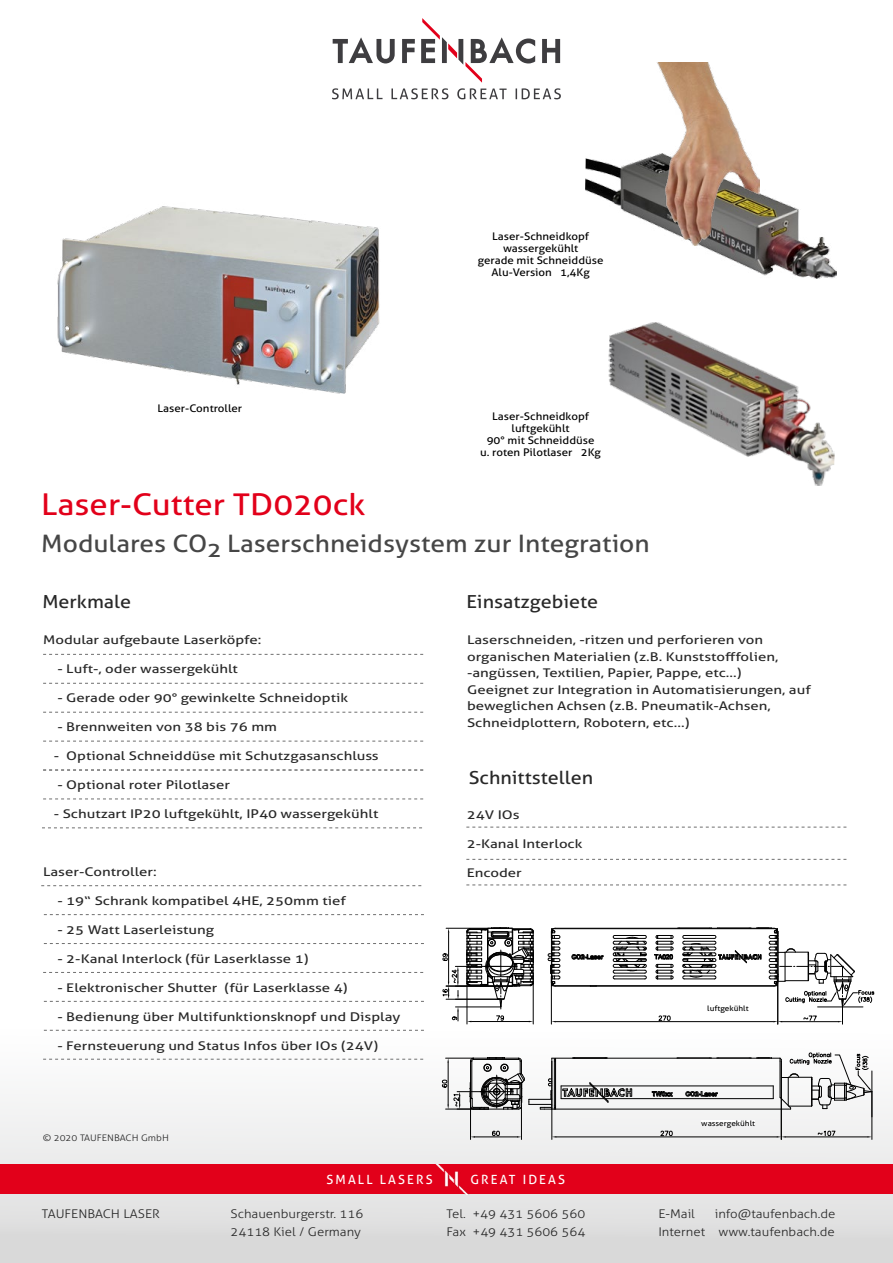
<style>
.page{position:relative;width:893px;height:1263px;background:#fff}
.page>*{position:absolute;margin:0;border:0;box-sizing:border-box;transform-origin:0 0}
.t1{font:30px "Aller";color:#e2001a;scale:1.1 1}
.t2{font:24px "Aller";color:#464646;scale:1.1 1}
.t3{font:18px "Aller";color:#282828;scale:1.1 1}
.t4{font:12.75px "Aller";letter-spacing:.165em;color:#fff}
.t5{font:12px/16.5px "Aller";color:#282828;scale:1.25 1}
.t6{font:300 12px/18px "Aller";color:#282828;scale:1.1 1}
.t7{font:10.5px/12px "Aller";color:#000;text-align:center;scale:1.1 1}
.t8{font:300 9px "Aller";color:#282828;scale:1.1 1}
.t9{font:7.5px "Aller";color:#000;scale:1.1 1}
</style>
<div class="page">
<img style="left:608px;top:322px;width:227px;height:164px">
<div style="left:0;top:840px;width:893px;height:423px;background:linear-gradient(to bottom,#fff,#e0e1e1)"></div>
<svg style="left:332px;top:18px;width:229px;height:81px"></svg>
<div style="left:0;top:1164px;width:893px;height:30px;background:#e2001a"></div>
<img style="left:435px;top:1164px;width:33px;height:30px">
<img style="left:585px;top:158px;width:251px;height:121px">
<img style="left:645px;top:63px;width:115px;height:183px">
<img style="left:57px;top:206px;width:323px;height:188px">
<svg style="left:43px;top:654px;width:380px;height:1px"></svg>
<svg style="left:43px;top:683px;width:380px;height:1px"></svg>
<svg style="left:43px;top:712px;width:380px;height:1px"></svg>
<svg style="left:43px;top:741px;width:380px;height:1px"></svg>
<svg style="left:43px;top:798px;width:380px;height:1px"></svg>
<svg style="left:43px;top:770px;width:380px;height:1px"></svg>
<svg style="left:466px;top:859px;width:380px;height:1px"></svg>
<svg style="left:466px;top:884px;width:380px;height:1px"></svg>
<svg style="left:466px;top:827px;width:380px;height:1px"></svg>
<svg style="left:42px;top:827px;width:380px;height:1px"></svg>
<svg style="left:41px;top:885px;width:380px;height:1px"></svg>
<svg style="left:44px;top:914px;width:380px;height:1px"></svg>
<svg style="left:44px;top:943px;width:380px;height:1px"></svg>
<svg style="left:43px;top:972px;width:380px;height:1px"></svg>
<svg style="left:44px;top:1001px;width:380px;height:1px"></svg>
<svg style="left:44px;top:1030px;width:380px;height:1px"></svg>
<svg style="left:43px;top:1059px;width:380px;height:1px"></svg>
<hr style="left:552px;top:985px;width:225px;height:1px;background:#000">
<hr style="left:555px;top:928px;width:219px;height:1px;background:#000">
<hr style="left:555px;top:986px;width:219px;height:1px;background:#000">
<svg style="left:571px;top:954px;width:33px;height:6px"></svg>
<hr style="left:615px;top:979px;width:30px;height:1px;background:#000">
<svg style="left:548px;top:928px;width:12px;height:59px"></svg>
<svg style="left:613px;top:935px;width:34px;height:44px"></svg>
<hr style="left:467px;top:973px;width:1px;height:51px;background:#000">
<hr style="left:533px;top:973px;width:1px;height:51px;background:#000">
<svg style="left:466px;top:927px;width:68px;height:95px"></svg>
<hr style="left:551px;top:976px;width:1px;height:48px;background:#000">
<hr style="left:556px;top:1021px;width:217px;height:1px;background:#000">
<hr style="left:455px;top:966px;width:46px;height:1px;background:#000">
<hr style="left:446px;top:928px;width:66px;height:1px;background:#000">
<hr style="left:448px;top:933px;width:1px;height:49px;background:#000">
<hr style="left:455px;top:1007px;width:46px;height:1px;background:#000">
<svg style="left:452px;top:1007px;width:7px;height:14px"></svg>
<hr style="left:446px;top:986px;width:71px;height:1px;background:#000">
<hr style="left:446px;top:999px;width:55px;height:1px;background:#000">
<svg style="left:442px;top:953px;width:17px;height:46px"></svg>
<svg style="left:654px;top:927px;width:220px;height:97px"></svg>
<hr style="left:556px;top:1058px;width:224px;height:1px;background:#000">
<hr style="left:593px;top:1086px;width:180px;height:1px;background:#000">
<hr style="left:606px;top:1098px;width:167px;height:1px;background:#000">
<hr style="left:556px;top:1109px;width:235px;height:1px;background:#000">
<svg style="left:652px;top:1091px;width:21px;height:6px"></svg>
<svg style="left:685px;top:1091px;width:33px;height:7px"></svg>
<hr style="left:872px;top:1071px;width:1px;height:46px;background:#000">
<svg style="left:749px;top:1052px;width:123px;height:57px"></svg>
<hr style="left:470px;top:1097px;width:1px;height:42px;background:#000">
<hr style="left:521px;top:1106px;width:1px;height:33px;background:#000">
<hr style="left:475px;top:1137px;width:42px;height:1px;background:#000">
<svg style="left:492px;top:1131px;width:8px;height:5px"></svg>
<svg style="left:442px;top:1057px;width:190px;height:53px"></svg>
<hr style="left:552px;top:1061px;width:1px;height:78px;background:#000">
<hr style="left:781px;top:1061px;width:1px;height:78px;background:#000">
<hr style="left:556px;top:1137px;width:221px;height:1px;background:#000">
<svg style="left:660px;top:1131px;width:13px;height:5px"></svg>
<hr style="left:872px;top:1092px;width:1px;height:47px;background:#000">
<hr style="left:786px;top:1137px;width:81px;height:1px;background:#000">
<svg style="left:818px;top:1130px;width:18px;height:6px"></svg>
<div style="left:701px;top:1120px;width:54px;height:6px;background:#fff"></div>
<p class="t7" style="left:158px;top:402px;width:78px">Laser-Controller</p>
<p class="t7" style="left:478px;top:230px;width:116px">Laser-Schneidkopf wassergekühlt<br>gerade mit Schneiddüse<br>Alu-Version 1,4Kg</p>
<p class="t7" style="left:480px;top:410px;width:111px">Laser-Schneidkopf luftgekühlt<br>90° mit Schneiddüse<br>u. roten Pilotlaser 2Kg</p>
<h1 class="t1" style="left:41px;top:486px;width:296px">Laser-Cutter TD020ck</h1>
<h2 class="t2" style="left:41px;top:529px;width:555px">Modulares CO2 Laserschneidsystem zur Integration</h2>
<h3 class="t3" style="left:42px;top:591px;width:82px">Merkmale</h3>
<p class="t5" style="left:43px;top:632px;width:176px">Modular aufgebaute Laserköpfe:</p>
<p class="t5" style="left:57px;top:660px;width:146px">- Luft-, oder wassergekühlt</p>
<p class="t5" style="left:57px;top:689px;width:234px">- Gerade oder 90° gewinkelte Schneidoptik</p>
<p class="t5" style="left:57px;top:718px;width:177px">- Brennweiten von 38 bis 76 mm</p>
<p class="t5" style="left:54px;top:747px;width:261px">- Optional Schneiddüse mit Schutzgasanschluss</p>
<p class="t5" style="left:57px;top:776px;width:140px">- Optional roter Pilotlaser</p>
<p class="t5" style="left:54px;top:805px;width:261px">- Schutzart IP20 luftgekühlt, IP40 wassergekühlt</p>
<p class="t5" style="left:43px;top:863px;width:92px">Laser-Controller:</p>
<p class="t5" style="left:57px;top:892px;width:232px">- 19“ Schrank kompatibel 4HE, 250mm tief</p>
<p class="t5" style="left:57px;top:921px;width:127px">- 25 Watt Laserleistung</p>
<p class="t5" style="left:57px;top:950px;width:202px">- 2-Kanal Interlock (für Laserklasse 1)</p>
<p class="t5" style="left:57px;top:979px;width:234px">- Elektronischer Shutter (für Laserklasse 4)</p>
<p class="t5" style="left:57px;top:1008px;width:276px">- Bedienung über Multifunktionsknopf und Display</p>
<p class="t5" style="left:57px;top:1037px;width:258px">- Fernsteuerung und Status Infos über IOs (24V)</p>
<p class="t8" style="left:43px;top:1132px;width:116px">© 2020 TAUFENBACH GmbH</p>
<h3 class="t3" style="left:466px;top:591px;width:121px">Einsatzgebiete</h3>
<p class="t5" style="left:467px;top:632px;width:276px">Laserschneiden, -ritzen und perforieren von organischen Materialien (z.B. Kunststofffolien, -angüssen, Textilien, Papier, Pappe, etc...)<br>Geeignet zur Integration in Automatisierungen, auf beweglichen Achsen (z.B. Pneumatik-Achsen, Schneidplottern, Robotern, etc...)</p>
<h3 class="t3" style="left:469px;top:766px;width:115px">Schnittstellen</h3>
<p class="t5" style="left:467px;top:806px;width:44px">24V IOs</p>
<p class="t5" style="left:467px;top:835px;width:94px">2-Kanal Interlock</p>
<p class="t5" style="left:467px;top:864px;width:46px">Encoder</p>
<p class="t9" style="left:707px;top:1004px;width:39px">luftgekühlt</p>
<p class="t9" style="left:701px;top:1119px;width:50px">wassergekühlt</p>
<p class="t4" style="left:327px;top:1171px;width:108px">SMALL LASERS</p>
<p class="t4" style="left:470px;top:1171px;width:96px">GREAT IDEAS</p>
<p class="t6" style="left:658px;top:1204px;width:163px;text-align:right">info@taufenbach.de<br>Internet www.taufenbach.de</p>
<p class="t6" style="left:42px;top:1204px;width:109px">TAUFENBACH LASER</p>
<p class="t6" style="left:231px;top:1204px;width:122px">Schauenburgerstr. 116<br>24118 Kiel / Germany</p>
<p class="t6" style="left:446px;top:1204px;width:128px">Tel. +49 431 5606 560<br>Fax +49 431 5606 564</p>
<p class="t6" style="left:658px;top:1204px;width:35px">E-Mail</p>
</div>
